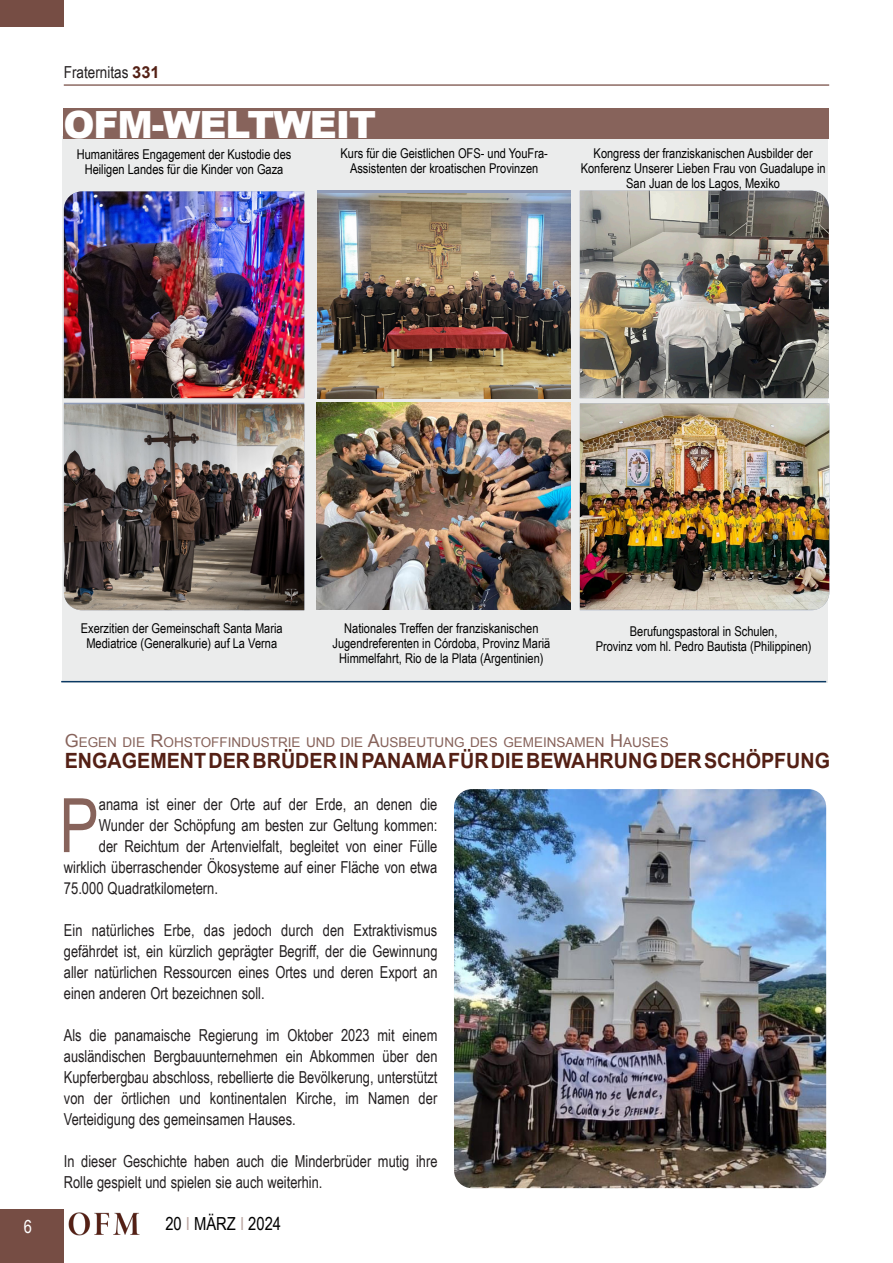
<style>
.page{position:relative;width:893px;height:1263px;background:#fff}
.page>*{position:absolute;margin:0;border:0;box-sizing:border-box;transform-origin:0 0}
.Titolo{font:75.15px "Arial Narrow";color:#87635b;scale:.96 1}
.Titolo-2{font:900 37.5px "Arial";letter-spacing:-.03em;color:#fff}
.Titolo-3{font:700 21px "Arial";color:#542015;scale:.94 1}
.t1{font:18px "Arial Narrow";color:#000}
.t2{font:18px "Arial Narrow";color:#fff}
.Titolo-4{font:16.5px/21px "Arial Narrow";color:#231f20;text-align:justify;scale:.95 1}
.Titolo-5{font:16.5px "Arial Narrow";color:#231f20;scale:.96 1}
.Titolo-6{font:16.5px "Arial Narrow";color:#231f20}
.MundoOFM-foto{font:13.5px/15px "Arial Narrow";color:#000;text-align:center}
.Titolo_piccolo{font:13.5px "Arial";color:#87635b}
.s1{font-family:"Arial";font-weight:700;color:#542015}
.s2{font-size:18px}
.s3{color:#bba6a1}
</style>
<div class="page">
<div style="left:0;top:1209px;width:64px;height:54px;background:#764d44"></div>
<hr style="left:64px;top:85px;width:765px;height:1px;background:#542015">
<div style="left:0;top:0;width:64px;height:27px;background:#764d44"></div>
<img style="left:69px;top:1212px;width:71px;height:24px">
<div style="left:62px;top:136px;width:766px;height:546px;background:#ebecec"></div>
<img style="left:64px;top:191px;width:240px;height:207px">
<img style="left:317px;top:194px;width:254px;height:204px">
<img style="left:317px;top:402px;width:254px;height:208px">
<img style="left:580px;top:191px;width:249px;height:207px">
<hr style="left:61px;top:681px;width:765px;height:1px;background:#0a3963">
<div style="left:63px;top:108px;width:765px;height:31px;background:#87635b"></div>
<img style="left:64px;top:404px;width:240px;height:206px">
<img style="left:580px;top:403px;width:249px;height:207px">
<img style="left:454px;top:789px;width:372px;height:399px">
<p class="Titolo-6" style="left:64px;top:60px;width:97px">Fraternitas <span class="s1">331</span></p>
<p class="Titolo-2" style="left:63px;top:97px;width:314px">OFM-WELTWEIT</p>
<p class="MundoOFM-foto" style="left:77px;top:146px;width:216px">Humanitäres Engagement der Kustodie des<br>Heiligen Landes für die Kinder von Gaza</p>
<p class="MundoOFM-foto" style="left:340px;top:146px;width:209px">Kurs für die Geistlichen OFS- und YouFra-<br>Assistenten der kroatischen Provinzen</p>
<p class="MundoOFM-foto" style="left:581px;top:146px;width:246px">Kongress der franziskanischen Ausbilder der<br>Konferenz Unserer Lieben Frau von Guadalupe in<br>San Juan de los Lagos, Mexiko</p>
<p class="t2" style="left:24px;top:1213px;width:10px">6</p>
<p class="MundoOFM-foto" style="left:81px;top:620px;width:203px">Exerzitien der Gemeinschaft Santa Maria<br>Mediatrice (Generalkurie) auf La Verna</p>
<p class="MundoOFM-foto" style="left:332px;top:620px;width:219px">Nationales Treffen der franziskanischen<br>Jugendreferenten in Córdoba, Provinz Mariä<br>Himmelfahrt, Rio de la Plata (Argentinien)</p>
<p class="MundoOFM-foto" style="left:630px;top:623px;width:149px">Berufungspastoral in Schulen,</p>
<p class="MundoOFM-foto" style="left:596px;top:638px;width:217px">Provinz vom hl. Pedro Bautista (Philippinen)</p>
<p class="Titolo_piccolo" style="left:65px;top:733px;width:606px"><span class="s2">G</span>EGEN DIE <span class="s2">R</span>OHSTOFFINDUSTRIE UND DIE <span class="s2">A</span>USBEUTUNG DES GEMEINSAMEN <span class="s2">H</span>AUSES</p>
<p class="Titolo-3" style="left:65px;top:747px;width:816px">ENGAGEMENT DER BRÜDER IN PANAMA FÜR DIE BEWAHRUNG DER SCHÖPFUNG</p>
<p class="Titolo" style="left:59px;top:770px;width:43px">P</p>
<p class="Titolo-5" style="left:99px;top:792px;width:354px">anama ist einer der Orte auf der Erde, an denen die</p>
<p class="Titolo-5" style="left:99px;top:813px;width:354px">Wunder der Schöpfung am besten zur Geltung kommen:</p>
<p class="Titolo-5" style="left:99px;top:834px;width:354px">der Reichtum der Artenvielfalt, begleitet von einer Fülle</p>
<p class="Titolo-5" style="left:64px;top:855px;width:391px">wirklich überraschender Ökosysteme auf einer Fläche von etwa</p>
<p class="Titolo-5" style="left:64px;top:876px;width:162px">75.000 Quadratkilometern.</p>
<p class="Titolo-4" style="left:64px;top:919px;width:395px">Ein natürliches Erbe, das jedoch durch den Extraktivismus gefährdet ist, ein kürzlich geprägter Begriff, der die Gewinnung aller natürlichen Ressourcen eines Ortes und deren Export an einen anderen Ort bezeichnen soll.</p>
<p class="Titolo-4" style="left:64px;top:1024px;width:395px">Als die panamaische Regierung im Oktober 2023 mit einem ausländischen Bergbauunternehmen ein Abkommen über den Kupferbergbau abschloss, rebellierte die Bevölkerung, unterstützt von der örtlichen und kontinentalen Kirche, im Namen der Verteidigung des gemeinsamen Hauses.</p>
<p class="Titolo-4" style="left:64px;top:1150px;width:395px">In dieser Geschichte haben auch die Minderbrüder mutig ihre<br>Rolle gespielt und spielen sie auch weiterhin.</p>
<p class="t1" style="left:165px;top:1210px;width:117px">20 <span class="s3">I</span> MÄRZ <span class="s3">I</span> 2024</p>
</div>
